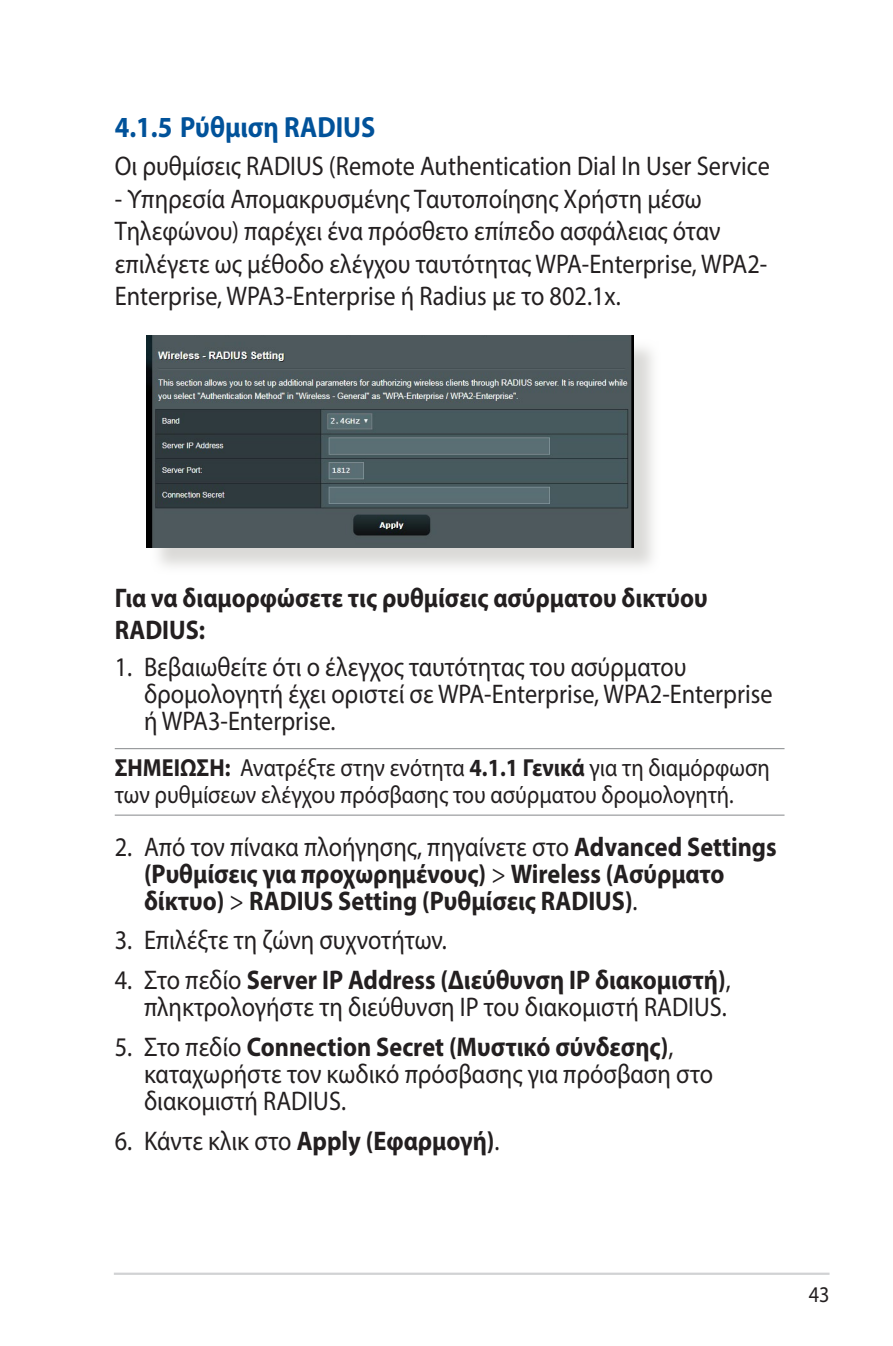
<style>
.page{position:relative;width:893px;height:1346px;background:#fff}
.page>*{position:absolute;margin:0;border:0;box-sizing:border-box;transform-origin:0 0}
.WL_Header_2{font:700 29.25px "Myriad Pro";color:#01529a;scale:.9 1}
.WL_Body_Text_-_List{font:27px/27px "Myriad Pro";color:#231f20;scale:.9 1}
.WL_Body_Text{font:27px/32.4px "Myriad Pro";color:#231f20;scale:.9 1}
.WL_Body_Text_-_List-2{font:700 27px/27px "Myriad Pro";color:#231f20;scale:.9 1}
.WL_Body_Text-2{font:700 27px/32.4px "Myriad Pro";color:#231f20;scale:.9 1}
.WL_Message{font:24.75px/27px "Myriad Pro";color:#231f20;scale:.9 1}
.t1{font:22.5px "Myriad Pro";color:#231f20;scale:.9 1}
.s1{font-weight:700}
.s2{font-weight:400}
</style>
<div class="page">
<hr style="left:114px;top:1272px;width:715px;height:3px;background:#d1d2d4">
<hr style="left:115px;top:748px;width:669px;height:1px;background:#939598">
<hr style="left:115px;top:814px;width:669px;height:2px;background:#939598">
<div style="left:150px;top:338px;width:511px;height:237px;background:#cfcecb;opacity:.75"></div>
<img style="left:147px;top:335px;width:486px;height:212px">
<p class="WL_Header_2" style="left:115px;top:108px;width:291px">4.1.5 Ρύθμιση RADIUS</p>
<p class="WL_Body_Text" style="left:115px;top:150px;width:729px">Οι ρυθμίσεις RADIUS (Remote Authentication Dial In User Service</p>
<p class="WL_Body_Text" style="left:115px;top:182px;width:727px">- Υπηρεσία Απομακρυσμένης Ταυτοποίησης Χρήστη μέσω Τηλεφώνου) παρέχει ένα πρόσθετο επίπεδο ασφάλειας όταν επιλέγετε ως μέθοδο ελέγχου ταυτότητας WPA-Enterprise, WPA2- Enterprise, WPA3-Enterprise ή Radius με το 802.1x.</p>
<p class="WL_Body_Text-2" style="left:115px;top:581px;width:660px">Για να διαμορφώσετε τις ρυθμίσεις ασύρματου δικτύου<br>RADIUS:</p>
<p class="WL_Body_Text_-_List" style="left:144px;top:653px;width:700px;text-indent:-29px">1. Βεβαιωθείτε ότι ο έλεγχος ταυτότητας του ασύρματου δρομολογητή έχει οριστεί σε WPA-Enterprise, WPA2-Enterprise ή WPA3-Enterprise.</p>
<p class="WL_Message" style="left:115px;top:754px;width:729px"><span class="s1">ΣΗΜΕΙΩΣΗ:</span> Ανατρέξτε στην ενότητα <span class="s1">4.1.1 Γενικά</span> για τη διαμόρφωση των ρυθμίσεων ελέγχου πρόσβασης του ασύρματου δρομολογητή.</p>
<p class="WL_Body_Text_-_List-2" style="left:144px;top:832px;width:704px;text-indent:-29px"><span class="s2">2. Από τον πίνακα πλοήγησης, πηγαίνετε στο</span> Advanced Settings (Ρυθμίσεις για προχωρημένους) <span class="s2">&gt;</span> Wireless (Ασύρματο δίκτυο) <span class="s2">&gt;</span> RADIUS Setting (Ρυθμίσεις RADIUS)<span class="s2">.</span></p>
<p class="WL_Body_Text_-_List" style="left:115px;top:926px;width:371px">3. Επιλέξτε τη ζώνη συχνοτήτων.</p>
<p class="WL_Body_Text_-_List" style="left:115px;top:966px;width:686px;text-align:right">4. Στο πεδίο <span class="s1">Server IP Address (Διεύθυνση ΙΡ διακομιστή)</span>, πληκτρολογήστε τη διεύθυνση ΙΡ του διακομιστή RADIUS.</p>
<p class="WL_Body_Text_-_List" style="left:144px;top:1033px;width:634px;text-indent:-29px">5. Στο πεδίο <span class="s1">Connection Secret (Μυστικό σύνδεσης)</span>, καταχωρήστε τον κωδικό πρόσβασης για πρόσβαση στο διακομιστή RADIUS.</p>
<p class="WL_Body_Text_-_List" style="left:115px;top:1127px;width:429px">6. Κάντε κλικ στο <span class="s1">Apply (Εφαρμογή)</span>.</p>
<p class="t1" style="left:809px;top:1281px;width:25px">43</p>
</div>
